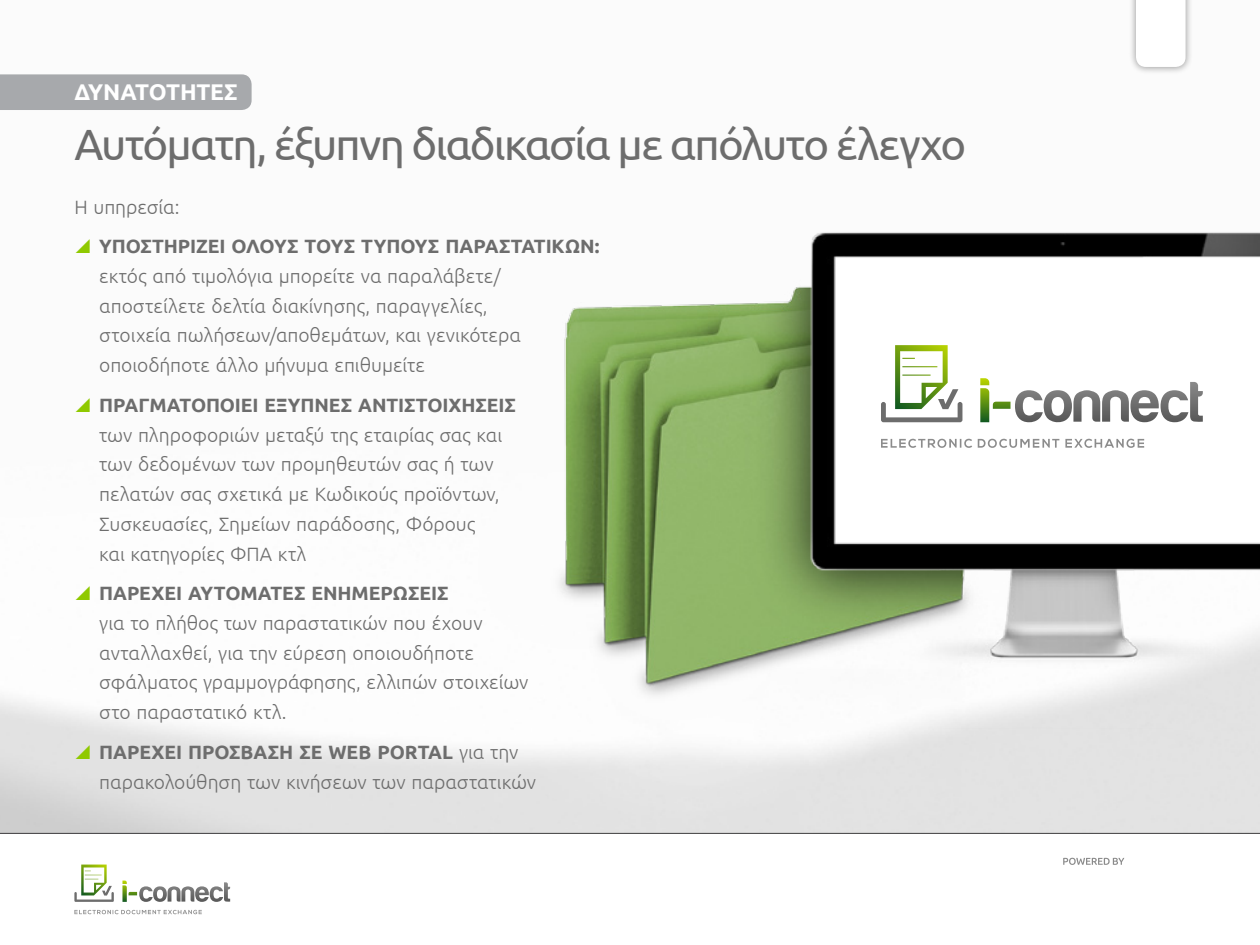
<style>
.page{position:relative;width:1260px;height:945px;background:#fff}
.page>*{position:absolute;margin:0;border:0;box-sizing:border-box;transform-origin:0 0}
.t1{font:43.75px "Ubuntu";letter-spacing:-.04em;color:#6d6d6d}
.t2{font:700 22.75px "Ubuntu";letter-spacing:-.015em;color:#fff}
.t3{font:300 19.25px/29.8px "Ubuntu";letter-spacing:-.005em;color:#6d6d6d}
.t4{font:700 19.25px "Ubuntu";letter-spacing:-.005em;color:#6d6d6d}
.s1{font-weight:700}
</style>
<div class="page">
<hr style="left:0;top:833px;width:1260px;height:1px;background:#414042">
<svg style="left:122px;top:881px;width:108px;height:21px"></svg>
<svg style="left:74px;top:910px;width:128px;height:4px"></svg>
<svg style="left:74px;top:865px;width:40px;height:37px"></svg>
<svg style="left:1063px;top:858px;width:61px;height:7px"></svg>
<img style="left:531px;top:272px;width:511px;height:533px">
<div style="left:0;top:74px;width:252px;height:36px;background:#a7a9ac"></div>
<img style="left:785px;top:170px;width:475px;height:558px">
<svg style="left:980px;top:378px;width:223px;height:44px"></svg>
<svg style="left:881px;top:439px;width:263px;height:9px"></svg>
<svg style="left:881px;top:345px;width:81px;height:77px"></svg>
<div style="left:1129px;top:0;width:64px;height:74px;background:#000;opacity:.4"></div>
<svg style="left:1136px;top:0;width:50px;height:67px"></svg>
<svg style="left:76px;top:745px;width:14px;height:14px"></svg>
<p class="t2" style="left:74px;top:78px;width:165px">ΔΥΝΑΤΟΤΗΤΕΣ</p>
<h1 class="t1" style="left:74px;top:118px;width:893px">Αυτόματη, έξυπνη διαδικασία με απόλυτο έλεγχο</h1>
<p class="t3" style="left:74px;top:191px;width:107px">Η υπηρεσία:</p>
<p class="t4" style="left:99px;top:235px;width:467px">ΥΠΟΣΤΗΡΙΖΕΙ ΟΛΟΥΣ ΤΟΥΣ ΤΥΠΟΥΣ ΠΑΡΑΣΤΑΤΙΚΩΝ</p>
<p class="t4" style="left:595px;top:235px;width:6px">:</p>
<p class="t3" style="left:99px;top:261px;width:423px">εκτός από τιμολόγια μπορείτε να παραλάβετε/ αποστείλετε δελτία διακίνησης, παραγγελίες, στοιχεία πωλήσεων/αποθεμάτων, και γενικότερα οποιοδήποτε άλλο μήνυμα επιθυμείτε</p>
<p class="t4" style="left:99px;top:393px;width:418px">ΠΡΑΓΜΑΤΟΠΟΙΕΙ ΈΞΥΠΝΕΣ ΑΝΤΙΣΤΟΙΧΗΣΕΙΣ</p>
<p class="t3" style="left:99px;top:419px;width:405px">των πληροφοριών μεταξύ της εταιρίας σας και των δεδομένων των προμηθευτών σας ή των πελατών σας σχετικά με Κωδικούς προϊόντων, Συσκευασίες, Σημείων παράδοσης, Φόρους και κατηγορίες ΦΠΑ κτλ</p>
<p class="t4" style="left:99px;top:582px;width:351px">ΠΑΡΕΧΕΙ ΑΥΤΟΜΑΤΕΣ ΕΝΗΜΕΡΩΣΕΙΣ</p>
<p class="t3" style="left:99px;top:608px;width:431px">για το πλήθος των παραστατικών που έχουν ανταλλαχθεί, για την εύρεση οποιουδήποτε σφάλματος γραμμογράφησης, ελλιπών στοιχείων στο παραστατικό κτλ.</p>
<p class="t3" style="left:99px;top:737px;width:438px"><span class="s1">ΠΑΡΕΧΕΙ ΠΡΟΣΒΑΣΗ ΣΕ WEB PORTAL</span> για την παρακολούθηση των κινήσεων των παραστατικών</p>
</div>
